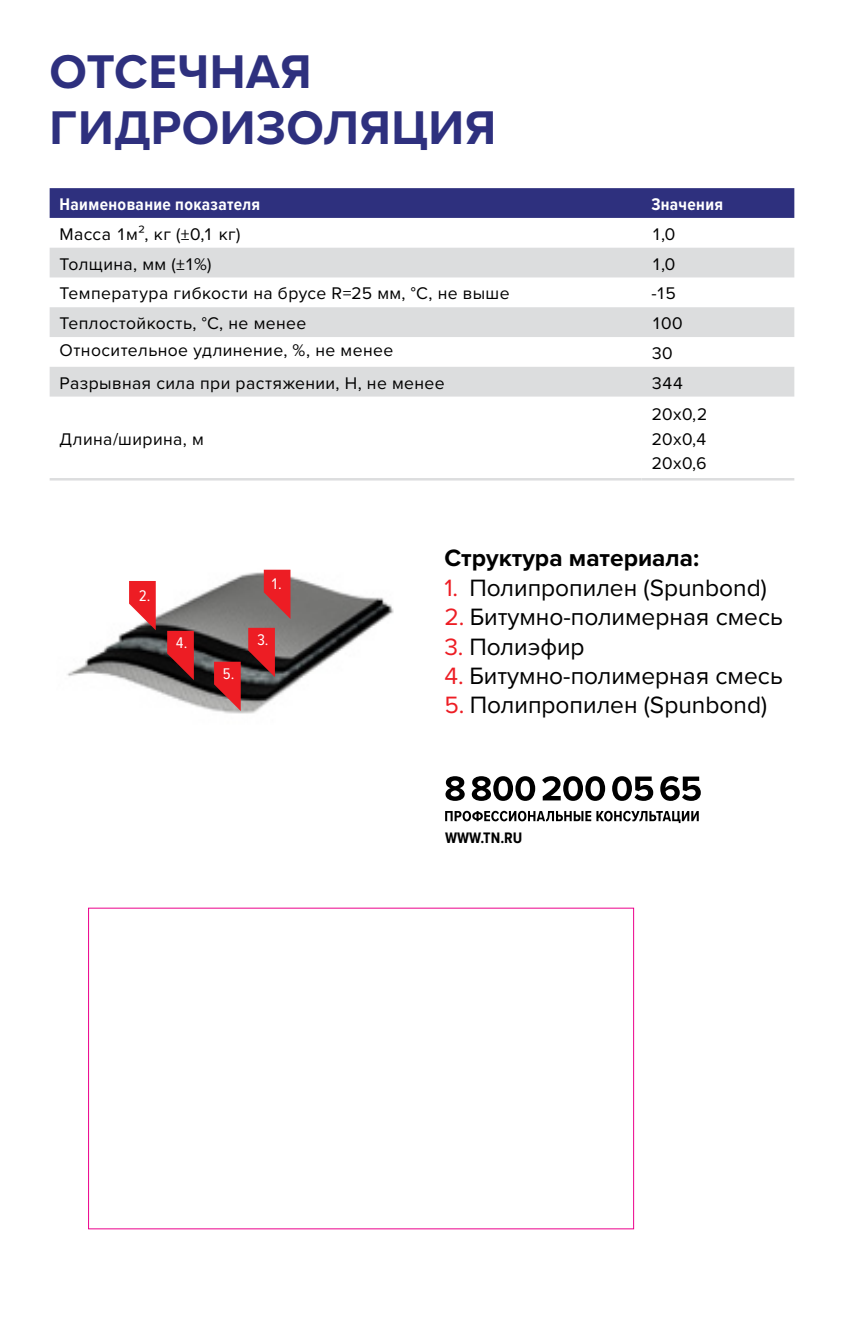
<style>
.page{position:relative;width:844px;height:1340px;background:#fff}
.page>*{position:absolute;margin:0;border:0;box-sizing:border-box;transform-origin:0 0}
.t1{font:700 49px/56px "Proxima Nova";letter-spacing:.01em;color:#2e307e}
.t2{font:24.5px "Proxima Nova";color:#000}
.t3{font:700 24.5px "Proxima Nova";color:#000}
.t4{font:17.5px/24.5px "Proxima Nova";letter-spacing:.025em;color:#000;text-align:justify}
.t5{font:700 17.5px "Proxima Nova Cond";letter-spacing:.02em;color:#fff}
.t6{font:16.1px "Proxima Nova Cond";color:#fff}
.t7{font:700 15.75px "Proxima Nova Cond";color:#000}
.s1{color:#ed1d24}
</style>
<div class="page">
<img style="left:67px;top:569px;width:327px;height:145px">
<div style="left:50px;top:188px;width:744px;height:30px;background:#2e307e"></div>
<svg style="left:50px;top:248px;width:744px;height:148px;fill:#dcddde"></svg>
<hr style="left:50px;top:478px;width:591px;height:2px;background:#dcddde">
<hr style="left:641px;top:478px;width:153px;height:2px;background:#dcddde">
<svg style="left:264px;top:569px;width:26px;height:50px"></svg>
<svg style="left:248px;top:628px;width:27px;height:49px"></svg>
<svg style="left:167px;top:631px;width:27px;height:49px"></svg>
<svg style="left:214px;top:661px;width:27px;height:50px"></svg>
<svg style="left:129px;top:581px;width:27px;height:49px"></svg>
<svg style="left:445px;top:776px;width:19px;height:25px"></svg>
<svg style="left:471px;top:776px;width:64px;height:25px"></svg>
<svg style="left:542px;top:776px;width:63px;height:25px"></svg>
<svg style="left:612px;top:776px;width:41px;height:25px"></svg>
<svg style="left:660px;top:776px;width:40px;height:25px"></svg>
<svg style="left:445px;top:810px;width:253px;height:13px"></svg>
<h1 class="t1" style="left:50px;top:46px;width:448px">ОТСЕЧНАЯ<br>ГИДРОИЗОЛЯЦИЯ</h1>
<p class="t5" style="left:60px;top:194px;width:202px">Наименование показателя</p>
<p class="t5" style="left:651px;top:194px;width:73px">Значения</p>
<p class="t4" style="left:60px;top:222px;width:182px">Масса 1м², кг (±0,1 кг)</p>
<p class="t4" style="left:651px;top:222px;width:26px">1,0</p>
<p class="t4" style="left:60px;top:252px;width:153px">Толщина, мм (±1%)</p>
<p class="t4" style="left:651px;top:252px;width:26px">1,0</p>
<p class="t4" style="left:60px;top:281px;width:451px">Температура гибкости на брусе R=25 мм, °С, не выше</p>
<p class="t4" style="left:651px;top:281px;width:26px">-15</p>
<p class="t4" style="left:60px;top:311px;width:248px">Теплостойкость, °С, не менее</p>
<p class="t4" style="left:651px;top:311px;width:33px">100</p>
<p class="t4" style="left:60px;top:338px;width:335px">Относительное удлинение, %, не менее</p>
<p class="t4" style="left:651px;top:341px;width:23px">30</p>
<p class="t4" style="left:60px;top:371px;width:386px">Разрывная сила при растяжении, Н, не менее</p>
<p class="t4" style="left:651px;top:371px;width:34px">344</p>
<p class="t4" style="left:60px;top:427px;width:146px">Длина/ширина, м</p>
<p class="t6" style="left:139px;top:586px;width:13px">2.</p>
<p class="t6" style="left:271px;top:574px;width:13px">1.</p>
<p class="t6" style="left:176px;top:633px;width:13px">4.</p>
<p class="t6" style="left:257px;top:630px;width:13px">3.</p>
<p class="t6" style="left:223px;top:664px;width:13px">5.</p>
<p class="t4" style="left:651px;top:402px;width:57px">20х0,2<br>20х0,4<br>20х0,6</p>
<h2 class="t3" style="left:444px;top:543px;width:256px">Структура материала:</h2>
<h2 class="t2" style="left:444px;top:573px;width:324px"><span class="s1">1.</span> Полипропилен (Spunbond)</h2>
<h2 class="t2" style="left:444px;top:602px;width:340px"><span class="s1">2.</span> Битумно-полимерная смесь</h2>
<h2 class="t2" style="left:444px;top:632px;width:142px"><span class="s1">3.</span> Полиэфир</h2>
<h2 class="t2" style="left:444px;top:661px;width:340px"><span class="s1">4.</span> Битумно-полимерная смесь</h2>
<h2 class="t2" style="left:444px;top:690px;width:324px"><span class="s1">5.</span> Полипропилен (Spunbond)</h2>
<p class="t7" style="left:445px;top:828px;width:79px">WWW.TN.RU</p>
</div>
